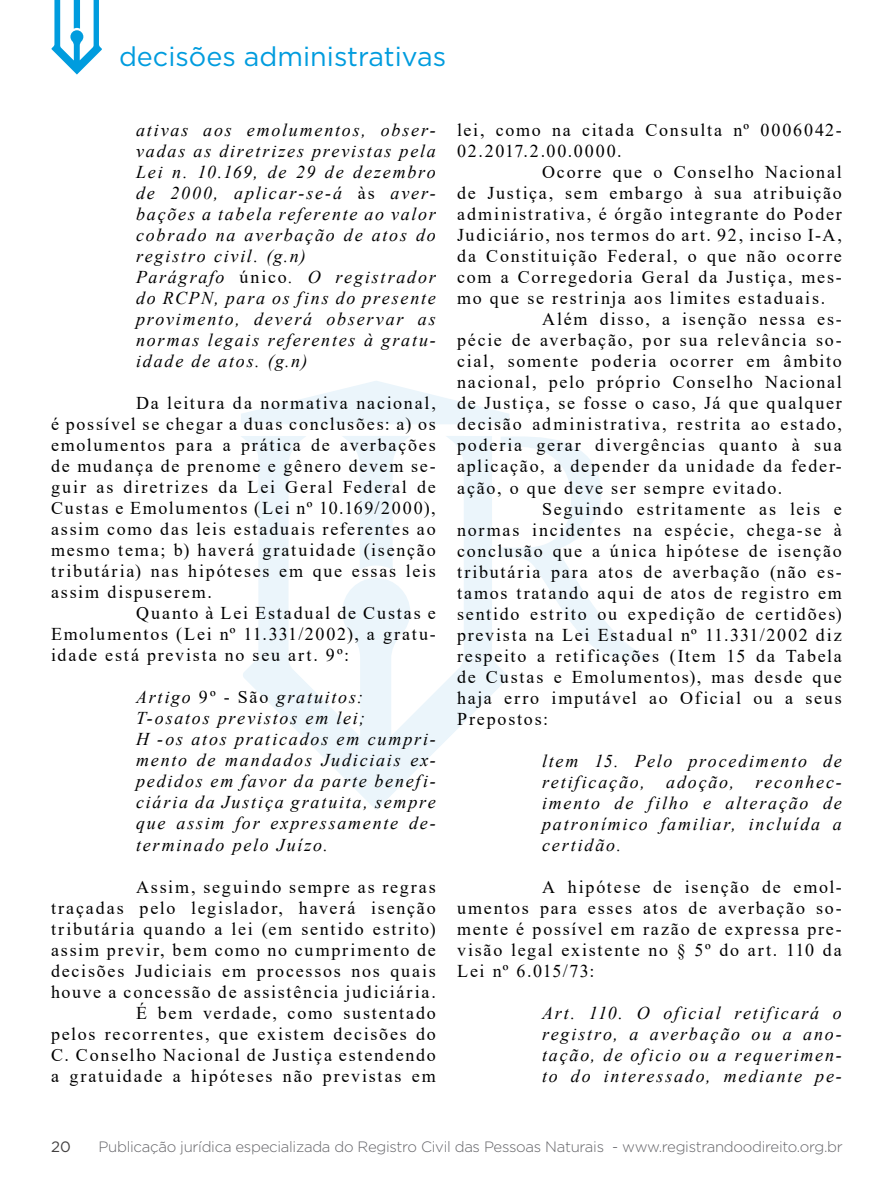
<style>
.page{position:relative;width:893px;height:1191px;background:#fff}
.page>*{position:absolute;margin:0;border:0;box-sizing:border-box;transform-origin:0 0}
.t1{font:27px "Gotham";color:#009cde}
.t2{font:18px/21px "Times New Roman";letter-spacing:.1em;color:#000;text-align:right}
.t3{font:italic 18px/21px "Times New Roman";letter-spacing:.1em;color:#000}
.t4{font:300 15px "Gotham";letter-spacing:-.02em;color:#656569}
.t5{font:15px "Gotham";color:#434141}
.s1{font-style:normal}
</style>
<div class="page">
<svg style="left:241px;top:381px;width:268px;height:43px"></svg>
<svg style="left:241px;top:436px;width:267px;height:374px"></svg>
<svg style="left:342px;top:436px;width:69px;height:134px"></svg>
<svg style="left:501px;top:436px;width:152px;height:224px"></svg>
<svg style="left:51px;top:0;width:51px;height:75px"></svg>
<h1 class="t1" style="left:119px;top:39px;width:329px">decisões administrativas</h1>
<p class="t3" style="left:136px;top:119px;width:301px">ativas aos emolumentos, obser&shy;vadas as diretrizes previstas pela<br>Lei n. 10.169, de 29 de dezembro de 2000, aplicar-se-á <span class="s1">às</span> aver&shy;bações a tabela referente ao valor cobrado na averbação de atos do registro civil. (g.n)<br>Parágrafo <span class="s1">único</span>. O registrador do RCPN, para os fins do presente provimento, deverá observar as normas legais referentes à gratu&shy;idade de atos. (g.n)</p>
<p class="t2" style="left:136px;top:392px;width:301px">Da leitura da normativa nacional,</p>
<p class="t2" style="left:51px;top:413px;width:386px">é possível se chegar a duas conclusões: a) os</p>
<p class="t2" style="left:51px;top:434px;width:386px">emolumentos para a prática de averbações</p>
<p class="t2" style="left:51px;top:455px;width:386px">de mudança de prenome e gênero devem se-</p>
<p class="t2" style="left:51px;top:476px;width:386px">guir as diretrizes da Lei Geral Federal de</p>
<p class="t2" style="left:51px;top:497px;width:386px">Custas e Emolumentos (Lei nº 10.169/2000),</p>
<p class="t2" style="left:51px;top:518px;width:386px">assim como das leis estaduais referentes ao</p>
<p class="t2" style="left:51px;top:539px;width:386px">mesmo tema; b) haverá gratuidade (isenção</p>
<p class="t2" style="left:51px;top:560px;width:386px">tributária) nas hipóteses em que essas leis</p>
<p class="t2" style="left:51px;top:581px;width:162px">assim dispuserem.</p>
<p class="t2" style="left:136px;top:602px;width:301px">Quanto à Lei Estadual de Custas e</p>
<p class="t2" style="left:51px;top:623px;width:386px">Emolumentos (Lei nº 11.331/2002), a gratu-</p>
<p class="t2" style="left:51px;top:644px;width:300px">idade está prevista no seu art. 9º:</p>
<p class="t3" style="left:136px;top:686px;width:301px">Artigo <span class="s1">9º - São</span> gratuitos:<br>T-osatos previstos em lei;<br>H -os atos praticados em cumpri&shy;mento de mandados Judiciais ex&shy;pedidos em favor da parte benefi&shy;ciária da Justiça gratuita, sempre que assim for expressamente de&shy;terminado pelo Juízo.</p>
<p class="t2" style="left:51px;top:875px;width:386px">Assim, seguindo sempre as regras<br>traçadas pelo legislador, haverá isenção tributária quando a lei (em sentido estrito) assim previr, bem como no cumprimento de decisões Judiciais em processos nos quais houve a concessão de assistência judiciária.<br>É bem verdade, como sustentado<br>pelos recorrentes, que existem decisões do C. Conselho Nacional de Justiça estendendo a gratuidade a hipóteses não previstas em</p>
<p class="t2" style="left:457px;top:119px;width:386px">lei, como na citada Consulta nº 0006042-</p>
<p class="t2" style="left:457px;top:140px;width:166px">02.2017.2.00.0000.</p>
<p class="t2" style="left:542px;top:161px;width:301px">Ocorre que o Conselho Nacional</p>
<p class="t2" style="left:457px;top:182px;width:386px">de Justiça, sem embargo à sua atribuição</p>
<p class="t2" style="left:457px;top:203px;width:386px">administrativa, é órgão integrante do Poder</p>
<p class="t2" style="left:457px;top:224px;width:386px">Judiciário, nos termos do art. 92, inciso I-A,</p>
<p class="t2" style="left:457px;top:245px;width:386px">da Constituição Federal, o que não ocorre</p>
<p class="t2" style="left:457px;top:266px;width:386px">com a Corregedoria Geral da Justiça, mes-</p>
<p class="t2" style="left:457px;top:287px;width:370px">mo que se restrinja aos limites estaduais.</p>
<p class="t2" style="left:542px;top:308px;width:301px">Além disso, a isenção nessa es-</p>
<p class="t2" style="left:457px;top:329px;width:386px">pécie de averbação, por sua relevância so-</p>
<p class="t2" style="left:457px;top:350px;width:386px">cial, somente poderia ocorrer em âmbito</p>
<p class="t2" style="left:457px;top:371px;width:386px">nacional, pelo próprio Conselho Nacional</p>
<p class="t2" style="left:457px;top:392px;width:386px">de Justiça, se fosse o caso, Já que qualquer</p>
<p class="t2" style="left:457px;top:413px;width:386px">decisão administrativa, restrita ao estado,</p>
<p class="t2" style="left:457px;top:434px;width:386px">poderia gerar divergências quanto à sua</p>
<p class="t2" style="left:457px;top:455px;width:386px">aplicação, a depender da unidade da feder-</p>
<p class="t2" style="left:457px;top:476px;width:327px">ação, o que deve ser sempre evitado.</p>
<p class="t2" style="left:542px;top:497px;width:301px">Seguindo estritamente as leis e</p>
<p class="t2" style="left:457px;top:518px;width:386px">normas incidentes na espécie, chega-se à</p>
<p class="t2" style="left:457px;top:539px;width:386px">conclusão que a única hipótese de isenção</p>
<p class="t2" style="left:457px;top:560px;width:386px">tributária para atos de averbação (não es-</p>
<p class="t2" style="left:457px;top:581px;width:386px">tamos tratando aqui de atos de registro em</p>
<p class="t2" style="left:457px;top:602px;width:386px">sentido estrito ou expedição de certidões)</p>
<p class="t2" style="left:457px;top:623px;width:386px">prevista na Lei Estadual nº 11.331/2002 diz</p>
<p class="t2" style="left:457px;top:644px;width:386px">respeito a retificações (Item 15 da Tabela</p>
<p class="t2" style="left:457px;top:665px;width:386px">de Custas e Emolumentos), mas desde que</p>
<p class="t2" style="left:457px;top:686px;width:386px">haja erro imputável ao Oficial ou a seus</p>
<p class="t2" style="left:457px;top:707px;width:92px">Prepostos:</p>
<p class="t3" style="left:542px;top:749px;width:301px;text-align:justify">ltem 15. Pelo procedimento de retificação, adoção, reconhec&shy;imento de filho e alteração de patronímico familiar, incluída a certidão.</p>
<p class="t2" style="left:457px;top:875px;width:386px;text-align:justify;text-indent:85px">A hipótese de isenção de emol&shy;umentos para esses atos de averbação so&shy;mente é possível em razão de expressa pre&shy;visão legal existente no § 5º do art. 110 da Lei nº 6.015/73:</p>
<p class="t3" style="left:542px;top:1001px;width:301px;text-align:justify">Art. 110. O oficial retificará o registro, a averbação ou a ano&shy;tação, de oficio ou a requerimen&shy;to do interessado, mediante pe-</p>
<p class="t5" style="left:51px;top:1137px;width:21px">20</p>
<p class="t4" style="left:98px;top:1137px;width:746px">Publicação jurídica especializada do Registro Civil das Pessoas Naturais - www.registrandoodireito.org.br</p>
</div>
